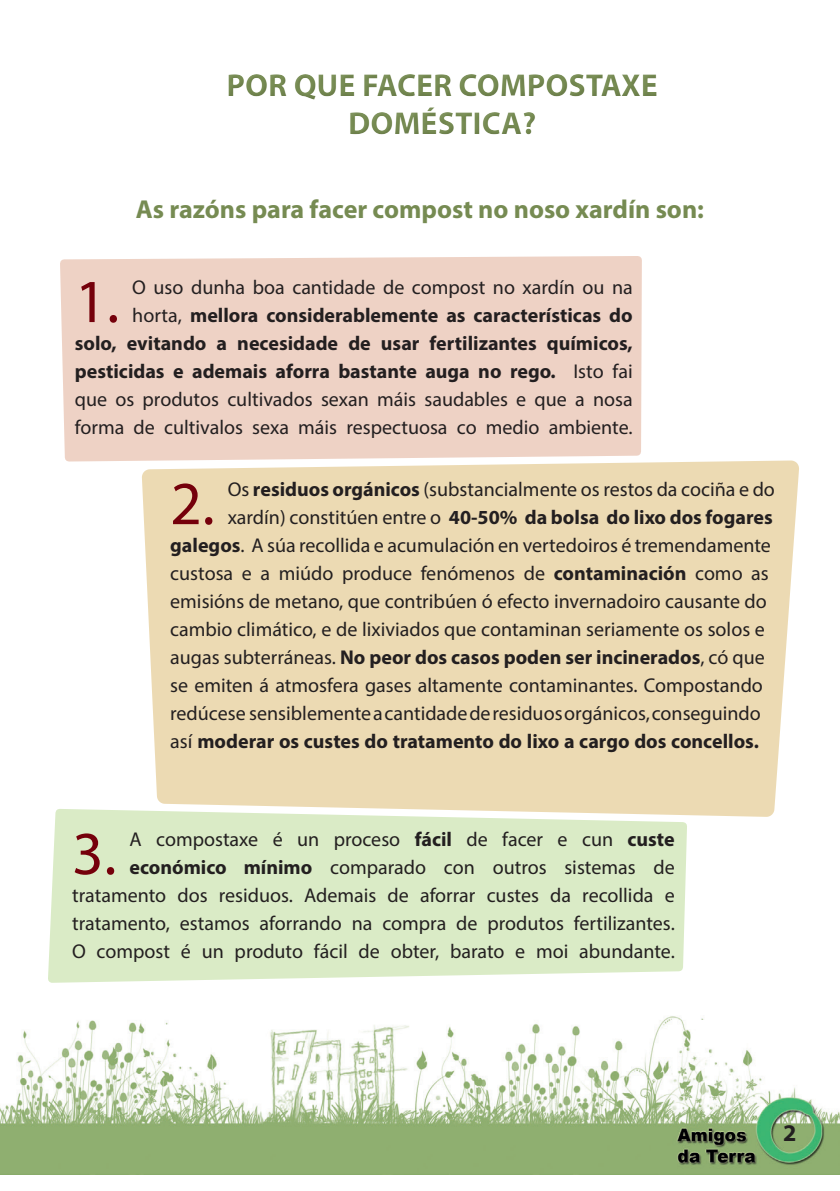
<style>
.page{position:relative;width:840px;height:1191px;background:#fff}
.page>*{position:absolute;margin:0;border:0;box-sizing:border-box;transform-origin:0 0}
.t1{font:61.6px "Myriad Pro";color:#75000b}
.t2{font:700 32px/38.4px "Myriad Pro";color:#768b52;text-align:center}
.t3{font:700 26px "Myriad Pro";color:#768b52}
.t4{font:700 24px "Myriad Pro";color:#231f20}
.t5{font:20px/28px "Myriad Pro";color:#231f20;text-align:right}
.t6{font:700 20px "Myriad Pro";color:#231f20}
.s1{font-weight:700}
.s2{font-weight:400}
</style>
<div class="page">
<img style="left:0;top:1016px;width:839px;height:158px">
<div style="left:48px;top:809px;width:639px;height:174px;background:#daebc6"></div>
<div style="left:140px;top:460px;width:659px;height:359px;background:#ecdab3"></div>
<div style="left:60px;top:256px;width:585px;height:209px;background:#eed2c5"></div>
<h2 class="t2" style="left:226px;top:65px;width:432px">POR QUE FACER COMPOSTAXE<br>DOMÉSTICA?</h2>
<h3 class="t3" style="left:136px;top:192px;width:569px">As razóns para facer compost no noso xardín son:</h3>
<p class="t5" style="left:75px;top:273px;width:559px">O uso dunha boa cantidade de compost no xardín ou na<br>horta, <span class="s1">mellora considerablemente as características do<br>solo, evitando a necesidade de usar fertilizantes químicos, pesticidas e ademais aforra bastante auga no rego.</span> Isto fai que os produtos cultivados sexan máis saudables e que a nosa forma de cultivalos sexa máis respectuosa co medio ambiente.</p>
<h1 class="t1" style="left:75px;top:263px;width:46px">1.</h1>
<h1 class="t1" style="left:170px;top:465px;width:46px">2.</h1>
<p class="t5" style="left:227px;top:475px;width:548px">Os <span class="s1">residuos orgánicos</span> (substancialmente os restos da cociña e do</p>
<p class="t6" style="left:227px;top:504px;width:546px"><span class="s2">xardín) constitúen entre o</span> 40-50% da bolsa do lixo dos fogares</p>
<p class="t5" style="left:170px;top:531px;width:602px"><span class="s1">galegos</span>. A súa recollida e acumulación en vertedoiros é tremendamente</p>
<p class="t5" style="left:170px;top:559px;width:599px">custosa e a miúdo produce fenómenos de <span class="s1">contaminación</span> como as</p>
<p class="t5" style="left:170px;top:587px;width:597px">emisións de metano, que contribúen ó efecto invernadoiro causante do</p>
<p class="t5" style="left:170px;top:615px;width:596px">cambio climático, e de lixiviados que contaminan seriamente os solos e</p>
<p class="t6" style="left:170px;top:644px;width:596px"><span class="s2">augas subterráneas.</span> No peor dos casos poden ser incinerados<span class="s2">, có que</span></p>
<p class="t5" style="left:170px;top:671px;width:594px">se emiten á atmosfera gases altamente contaminantes. Compostando</p>
<p class="t5" style="left:170px;top:699px;width:592px">redúcese sensiblemente a cantidade de residuos orgánicos, conseguindo</p>
<p class="t6" style="left:170px;top:728px;width:590px"><span class="s2">así</span> moderar os custes do tratamento do lixo a cargo dos concellos.</p>
<p class="t5" style="left:72px;top:825px;width:604px">A compostaxe é un proceso <span class="s1">fácil</span> de facer e cun <span class="s1">custe económico mínimo</span> comparado con outros sistemas de tratamento dos residuos. Ademais de aforrar custes da recollida e tratamento, estamos aforrando na compra de produtos fertilizantes.<br>O compost é un produto fácil de obter, barato e moi abundante.</p>
<h1 class="t1" style="left:72px;top:815px;width:46px">3.</h1>
<p class="t4" style="left:782px;top:1117px;width:15px">2</p>
</div>
